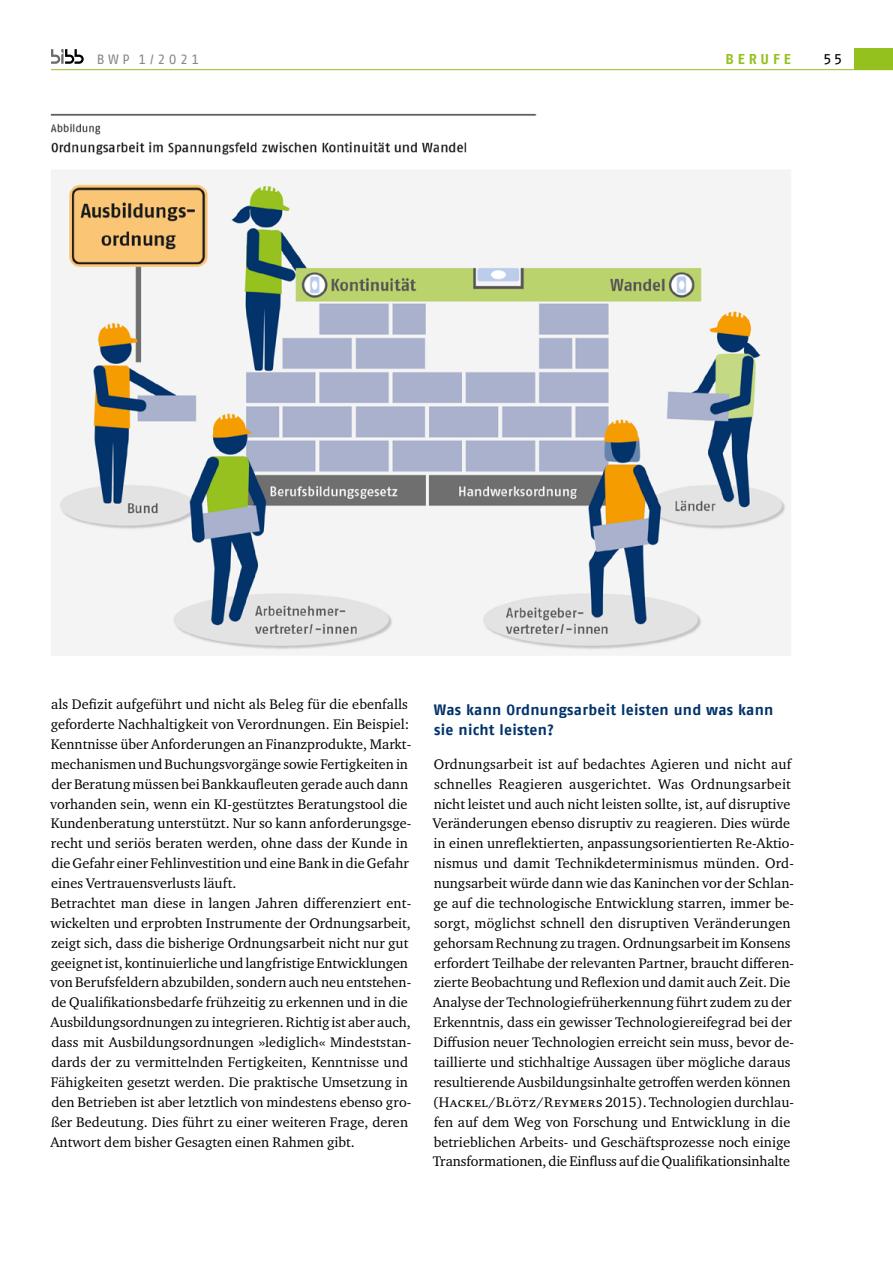
<style>
.page{position:relative;width:893px;height:1263px;background:#fff}
.page>*{position:absolute;margin:0;border:0;box-sizing:border-box;transform-origin:0 0}
.t1{font:700 15px/19.8px "Fago Pro";letter-spacing:.02em;color:#00336a}
.t2{font:15px "Fago Pro";color:#000}
.t3{font:14.25px/20px "Charter ITC Pro";color:#000}
.t4{font:700 14.25px "Fago Pro";letter-spacing:.27em;color:#95c11f}
.t5{font:13.5px "Fago Pro";letter-spacing:.26em;color:#878787}
</style>
<div class="page">
<hr style="left:51px;top:69px;width:842px;height:1px;background:#95c11f">
<svg style="left:51px;top:49px;width:33px;height:15px"></svg>
<div style="left:855px;top:48px;width:38px;height:22px;background:#95c11f"></div>
<img style="left:50px;top:113px;width:741px;height:542px">
<p class="t5" style="left:97px;top:51px;width:104px">BWP 1/2021</p>
<p class="t4" style="left:725px;top:50px;width:67px">BERUFE</p>
<p class="t2" style="left:823px;top:50px;width:20px">55</p>
<p class="t3" style="left:50px;top:694px;width:362px">als Defzit aufgeführt und nicht als Beleg für die ebenfalls geforderte Nachhaltigkeit von Verordnungen. Ein Beispiel:<br>Kenntnisse über Anforderungen an Finanzprodukte, Markt&shy;mechanismen und Buchungsvorgänge sowie Fertigkeiten in der Beratung müssen bei Bankkaufeuten gerade auch dann vorhanden sein, wenn ein KI-gestütztes Beratungstool die Kundenberatung unterstützt. Nur so kann anforderungsge&shy;recht und seriös beraten werden, ohne dass der Kunde in die Gefahr einer Fehlinvestition und eine Bank in die Gefahr eines Vertrauensverlusts läuft.<br>Betrachtet man diese in langen Jahren diferenziert ent&shy;wickelten und erprobten Instrumente der Ordnungsarbeit, zeigt sich, dass die bisherige Ordnungsarbeit nicht nur gut geeignet ist, kontinuierliche und langfristige Entwicklungen von Berufsfeldern abzubilden, sondern auch neu entstehen&shy;de Qualifkationsbedarfe frühzeitig zu erkennen und in die Ausbildungsordnungen zu integrieren. Richtig ist aber auch, dass mit Ausbildungsordnungen »lediglich« Mindeststan&shy;dards der zu vermittelnden Fertigkeiten, Kenntnisse und Fähigkeiten gesetzt werden. Die praktische Umsetzung in den Betrieben ist aber letztlich von mindestens ebenso gro&shy;ßer Bedeutung. Dies führt zu einer weiteren Frage, deren Antwort dem bisher Gesagten einen Rahmen gibt.</p>
<p class="t1" style="left:434px;top:700px;width:341px">Was kann Ordnungsarbeit leisten und was kann sie nicht leisten?</p>
<p class="t3" style="left:433px;top:754px;width:363px">Ordnungsarbeit ist auf bedachtes Agieren und nicht auf schnelles Reagieren ausgerichtet. Was Ordnungsarbeit nicht leistet und auch nicht leisten sollte, ist, auf disruptive Veränderungen ebenso disruptiv zu reagieren. Dies würde in einen unrefektierten, anpassungsorientierten Re-Aktio&shy;nismus und damit Technikdeterminismus münden. Ord&shy;nungsarbeit würde dann wie das Kaninchen vor der Schlan&shy;ge auf die technologische Entwicklung starren, immer be&shy;sorgt, möglichst schnell den disruptiven Veränderungen gehorsam Rechnung zu tragen. Ordnungsarbeit im Konsens erfordert Teilhabe der relevanten Partner, braucht diferen&shy;zierte Beobachtung und Refexion und damit auch Zeit. Die Analyse der Technologiefrüherkennung führt zudem zu der Erkenntnis, dass ein gewisser Technologiereifegrad bei der Difusion neuer Technologien erreicht sein muss, bevor de&shy;taillierte und stichhaltige Aussagen über mögliche daraus resultierende Ausbildungsinhalte getrofen werden können (Hackel/Blötz/Reymers 2015). Technologien durchlau&shy;fen auf dem Weg von Forschung und Entwicklung in die betrieblichen Arbeits- und Geschäftsprozesse noch einige Transformationen, die Einfuss auf die Qualifkationsinhalte</p>
</div>
